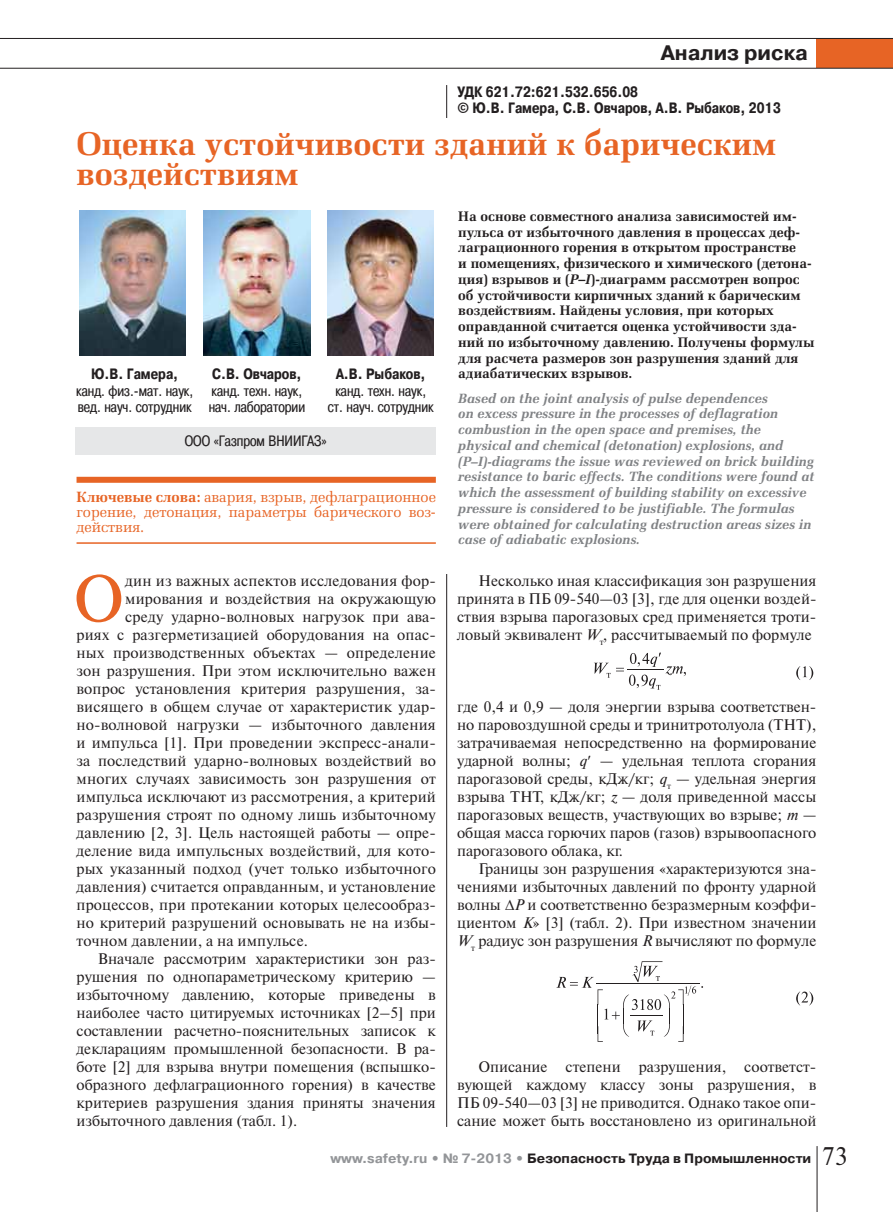
<style>
.page{position:relative;width:893px;height:1212px;background:#fff}
.page>*{position:absolute;margin:0;border:0;box-sizing:border-box;transform-origin:0 0}
.t1{font:66.75px "Newton C";color:#e76425}
.t2{font:700 33px/30.5px "Zapf Elliptical 711 CBT";color:#e76425}
.t3{font:700 21px "Pragmatica C";color:#231f20}
.t4{font:15.3px/18px "Newton C";letter-spacing:.01em;color:#231f20;text-align:justify}
.t5{font:15px/16.5px "Pragmatica Cond C";color:#231f20}
.t6{font:700 15px/16.5px "Pragmatica Cond C";color:#231f20}
.t7{font:15px/15.1px "Zapf Elliptical 711 CBT";color:#e76425;text-align:justify}
.t8{font:700 13.95px/15.8px "Zapf Elliptical 711 CBT";color:#231f20}
.t9{font:italic 700 13.5px/15.8px "Zapf Elliptical 711 CBT";color:#808285}
.t10{font:700 13.5px "Pragmatica C";color:#231f20}
.s1{font-style:italic}
.s2{font-weight:700}
.s3{color:#939598}
.s4{font-family:"Newton C";font-weight:400;font-size:25.5px}
</style>
<div class="page">
<div style="left:816px;top:38px;width:77px;height:30px;background:#e76425"></div>
<hr style="left:817px;top:1146px;width:1px;height:66px;background:#231f20">
<hr style="left:0;top:38px;width:893px;height:1px;background:#231f20">
<hr style="left:0;top:68px;width:893px;height:1px;background:#231f20">
<hr style="left:446px;top:85px;width:1px;height:1042px;background:#231f20">
<div style="left:436px;top:118px;width:22px;height:456px;background:#fff"></div>
<div style="left:77px;top:477px;width:359px;height:6px;background:#e76425"></div>
<hr style="left:77px;top:542px;width:359px;height:2px;background:#e76425">
<div style="left:76px;top:427px;width:360px;height:27px;background:#e6e7e8"></div>
<img style="left:80px;top:210px;width:106px;height:146px">
<img style="left:204px;top:210px;width:106px;height:146px">
<img style="left:328px;top:210px;width:106px;height:146px">
<svg style="left:796px;top:666px;width:17px;height:14px"></svg>
<svg style="left:594px;top:652px;width:92px;height:38px"></svg>
<svg style="left:796px;top:991px;width:17px;height:14px"></svg>
<svg style="left:556px;top:961px;width:147px;height:81px"></svg>
<h3 class="t3" style="left:661px;top:45px;width:149px">Анализ риска</h3>
<p class="t6" style="left:457px;top:85px;width:325px">УДК 621.72:621.532.656.08<br>© Ю.В. Гамера, С.В. Овчаров, А.В. Рыбаков, 2013</p>
<h2 class="t2" style="left:77px;top:129px;width:701px">Оценка устойчивости зданий к барическим воздействиям</h2>
<p class="t8" style="left:458px;top:209px;width:358px">На основе совместного анализа зависимостей им&shy;пульса от избыточного давления в процессах деф&shy;лаграционного горения в открытом пространстве<br>и помещениях, физического и химического (детона&shy;ция) взрывов и (<span class="s1">P</span>–<span class="s1">I</span>)-диаграмм рассмотрен вопрос об устойчивости кирпичных зданий к барическим воздействиям. Найдены условия, при которых оправданной считается оценка устойчивости зда&shy;ний по избыточному давлению. Получены формулы для расчета размеров зон разрушения зданий для адиабатических взрывов.</p>
<p class="t9" style="left:458px;top:391px;width:358px">Based on the joint analysis of pulse dependences<br>on excess pressure in the processes of deflagration combustion in the open space and premises, the physical and chemical (detonation) explosions, and (P–I)-diagrams the issue was reviewed on brick building resistance to baric effects. The conditions were found at which the assessment of building stability on excessive pressure is considered to be justifiable. The formulas were obtained for calculating destruction areas sizes in case of adiabatic explosions.</p>
<p class="t6" style="left:336px;top:368px;width:91px">А.В. Рыбаков,</p>
<p class="t5" style="left:328px;top:384px;width:107px;text-align:center">канд. техн. наук, ст. науч. сотрудник</p>
<p class="t6" style="left:212px;top:368px;width:91px">С.В. Овчаров,</p>
<p class="t5" style="left:209px;top:384px;width:98px">канд. техн. наук, нач. лаборатории</p>
<p class="t6" style="left:91px;top:368px;width:89px">Ю.В. Гамера,</p>
<p class="t5" style="left:76px;top:384px;width:119px">канд. физ.-мат. наук, вед. науч. сотрудник</p>
<p class="t5" style="left:185px;top:435px;width:144px">ООО «Газпром ВНИИГАЗ»</p>
<p class="t7" style="left:77px;top:489px;width:361px"><span class="s2">Ключевые слова:</span> авария, взрыв, дефлаграционное горение, детонация, параметры барического воз&shy;действия.</p>
<h1 class="t1" style="left:73px;top:574px;width:52px">О</h1>
<p class="t4" style="left:125px;top:573px;width:312px">дин из важных аспектов исследования фор-</p>
<p class="t4" style="left:125px;top:591px;width:312px">мирования и воздействия на окружающую</p>
<p class="t4" style="left:125px;top:609px;width:312px">среду ударно-волновых нагрузок при ава-</p>
<p class="t4" style="left:77px;top:627px;width:361px">риях с разгерметизацией оборудования на опас-</p>
<p class="t4" style="left:77px;top:645px;width:361px">ных производственных объектах — определение</p>
<p class="t4" style="left:77px;top:663px;width:361px">зон разрушения. При этом исключительно важен</p>
<p class="t4" style="left:77px;top:681px;width:361px">вопрос установления критерия разрушения, за-</p>
<p class="t4" style="left:77px;top:699px;width:361px">висящего в общем случае от характеристик удар-</p>
<p class="t4" style="left:77px;top:717px;width:361px">но-волновой нагрузки — избыточного давления</p>
<p class="t4" style="left:77px;top:735px;width:361px">и импульса [1]. При проведении экспресс-анали-</p>
<p class="t4" style="left:77px;top:753px;width:361px">за последствий ударно-волновых воздействий во</p>
<p class="t4" style="left:77px;top:771px;width:361px">многих случаях зависимость зон разрушения от</p>
<p class="t4" style="left:77px;top:789px;width:361px">импульса исключают из рассмотрения, а критерий</p>
<p class="t4" style="left:77px;top:807px;width:361px">разрушения строят по одному лишь избыточному</p>
<p class="t4" style="left:77px;top:825px;width:361px">давлению [2, 3]. Цель настоящей работы — опре-</p>
<p class="t4" style="left:77px;top:843px;width:361px">деление вида импульсных воздействий, для кото-</p>
<p class="t4" style="left:77px;top:861px;width:361px">рых указанный подход (учет только избыточного</p>
<p class="t4" style="left:77px;top:879px;width:361px">давления) считается оправданным, и установление</p>
<p class="t4" style="left:77px;top:897px;width:361px">процессов, при протекании которых целесообраз-</p>
<p class="t4" style="left:77px;top:915px;width:361px">но критерий разрушений основывать не на избы-</p>
<p class="t4" style="left:77px;top:933px;width:233px">точном давлении, а на импульсе.</p>
<p class="t4" style="left:98px;top:951px;width:340px">Вначале рассмотрим характеристики зон раз-</p>
<p class="t4" style="left:77px;top:969px;width:361px">рушения по однопараметрическому критерию —</p>
<p class="t4" style="left:77px;top:987px;width:361px">избыточному давлению, которые приведены в</p>
<p class="t4" style="left:77px;top:1005px;width:361px">наиболее часто цитируемых источниках [2–5] при</p>
<p class="t4" style="left:77px;top:1023px;width:361px">составлении расчетно-пояснительных записок к</p>
<p class="t4" style="left:77px;top:1041px;width:361px">декларациям промышленной безопасности. В ра-</p>
<p class="t4" style="left:77px;top:1059px;width:361px">боте [2] для взрыва внутри помещения (вспышко-</p>
<p class="t4" style="left:77px;top:1077px;width:361px">образного дефлаграционного горения) в качестве</p>
<p class="t4" style="left:77px;top:1095px;width:361px">критериев разрушения здания приняты значения</p>
<p class="t4" style="left:77px;top:1113px;width:222px">избыточного давления (табл. 1).</p>
<p class="t4" style="left:457px;top:573px;width:361px;text-indent:21px">Несколько иная классификация зон разрушения принята в ПБ 09-540—03 [3], где для оценки воздей&shy;ствия взрыва парогазовых сред применяется троти&shy;ловый эквивалент <span class="s1">W</span><sub>т</sub>, рассчитываемый по формуле</p>
<p class="t4" style="left:457px;top:699px;width:361px">где 0,4 и 0,9 — доля энергии взрыва соответствен&shy;но паровоздушной среды и тринитротолуола (ТНТ), затрачиваемая непосредственно на формирование ударной волны; <span class="s1">q</span> — удельная теплота сгорания парогазовой среды, кДж/кг; <span class="s1">q</span><sub>т</sub> — удельная энергия взрыва ТНТ, кДж/кг; <span class="s1">z</span> — доля приведенной массы парогазовых веществ, участвующих во взрыве; <span class="s1">m</span> — общая масса горючих паров (газов) взрывоопасного парогазового облака, кг.</p>
<p class="t4" style="left:457px;top:861px;width:361px;text-indent:21px">Границы зон разрушения «характеризуются зна&shy;чениями избыточных давлений по фронту ударной волны <span class="s1">P</span> и соответственно безразмерным коэффи&shy;циентом <span class="s1">K</span>» [3] (табл. 2). При известном значении <span class="s1">W</span><sub>т</sub> радиус зон разрушения <span class="s1">R</span> вычисляют по формуле</p>
<p class="t4" style="left:457px;top:1059px;width:361px;text-indent:21px">Описание степени разрушения, соответст&shy;вующей каждому классу зоны разрушения, в ПБ 09-540—03 [3] не приводится. Однако такое опи&shy;сание может быть восстановлено из оригинальной</p>
<p class="t10" style="left:330px;top:1153px;width:519px"><span class="s3">www.safety.ru • № 7-2013 •</span> Безопасность Труда в Промышленности <span class="s4">73</span></p>
</div>
